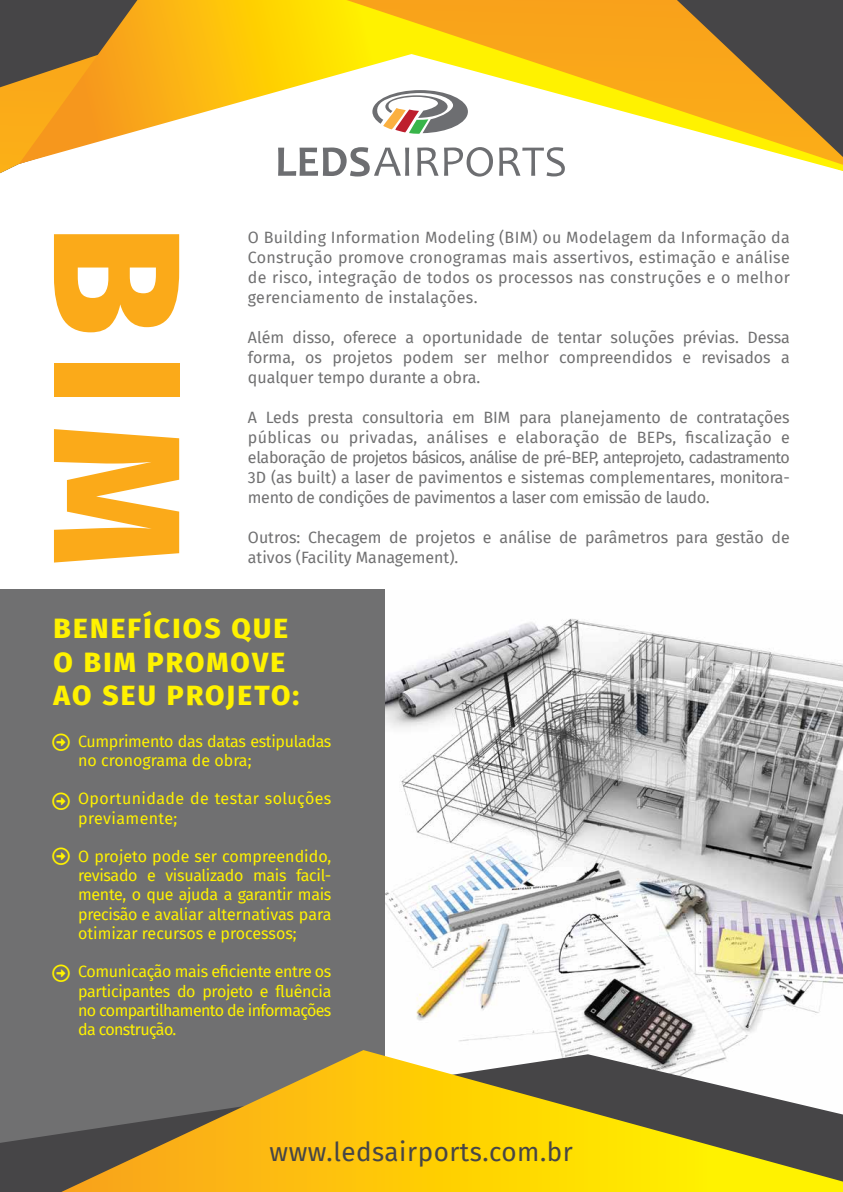
<style>
.page{position:relative;width:843px;height:1192px;background:#fff}
.page>*{position:absolute;margin:0;border:0;box-sizing:border-box;transform-origin:0 0}
.t1{font:800 180px "Fira Sans";color:#fbaa19}
.t2{font:800 28px/33.6px "Fira Sans";letter-spacing:.08em;color:#fff200}
.t3{font:26px "Fira Sans";letter-spacing:.02em;color:#464547}
.t4{font:16px/20px "Fira Sans";color:#707071;text-align:justify}
.t5{font:16px/19.2px "Fira Sans";letter-spacing:-.015em;color:#fff200;text-align:justify}
.t6{font:16px/19.2px "Fira Sans";letter-spacing:.025em;color:#fff200}
</style>
<div class="page">
<img style="left:384px;top:590px;width:458px;height:459px">
<div style="left:0;top:590px;width:384px;height:563px;background:#707071"></div>
<svg style="left:0;top:1134px;width:61px;height:57px;background:#49484a"></svg>
<svg style="left:0;top:0;width:565px;height:173px"></svg>
<svg style="left:19px;top:0;width:823px;height:171px"></svg>
<svg style="left:61px;top:1049px;width:781px;height:142px"></svg>
<svg style="left:372px;top:90px;width:95px;height:44px"></svg>
<svg style="left:417px;top:147px;width:21px;height:29px"></svg>
<svg style="left:444px;top:147px;width:49px;height:29px"></svg>
<svg style="left:499px;top:147px;width:65px;height:29px"></svg>
<svg style="left:278px;top:147px;width:131px;height:29px"></svg>
<h1 class="t1" style="left:273px;top:224px;width:344px;rotate:90deg">BIM</h1>
<p class="t4" style="left:248px;top:227px;width:543px">O Building Information Modeling (BIM) ou Modelagem da Informação da Construção promove cronogramas mais assertivos, estimação e análise de risco, integração de todos os processos nas construções e o melhor gerenciamento de instalações.</p>
<p class="t4" style="left:248px;top:327px;width:543px">Além disso, oferece a oportunidade de tentar soluções prévias. Dessa forma, os projetos podem ser melhor compreendidos e revisados a qualquer tempo durante a obra.</p>
<p class="t4" style="left:248px;top:407px;width:543px">A Leds presta consultoria em BIM para planejamento de contratações públicas ou privadas, análises e elaboração de BEPs, fiscalização e elaboração de projetos básicos, análise de pré-BEP, anteprojeto, cadastramento 3D (as built) a laser de pavimentos e sistemas complementares, monitora&shy;mento de condições de pavimentos a laser com emissão de laudo.</p>
<p class="t4" style="left:248px;top:527px;width:543px">Outros: Checagem de projetos e análise de parâmetros para gestão de ativos (Facility Management).</p>
<h2 class="t2" style="left:53px;top:609px;width:247px">BENEFÍCIOS QUE<br>O BIM PROMOVE<br>AO SEU PROJETO:</h2>
<p class="t5" style="left:78px;top:731px;width:255px">Cumprimento das datas estipuladas no cronograma de obra;</p>
<p class="t6" style="left:78px;top:788px;width:254px">Oportunidade de testar soluções previamente;</p>
<p class="t5" style="left:78px;top:846px;width:255px">O projeto pode ser compreendido, revisado e visualizado mais facil&shy;mente, o que ajuda a garantir mais precisão e avaliar alternativas para otimizar recursos e processos;</p>
<p class="t5" style="left:78px;top:961px;width:255px">Comunicação mais eficiente entre os participantes do projeto e fluência no compartilhamento de informações da construção.</p>
<h3 class="t3" style="left:269px;top:1131px;width:304px">www.ledsairports.com.br</h3>
</div>
